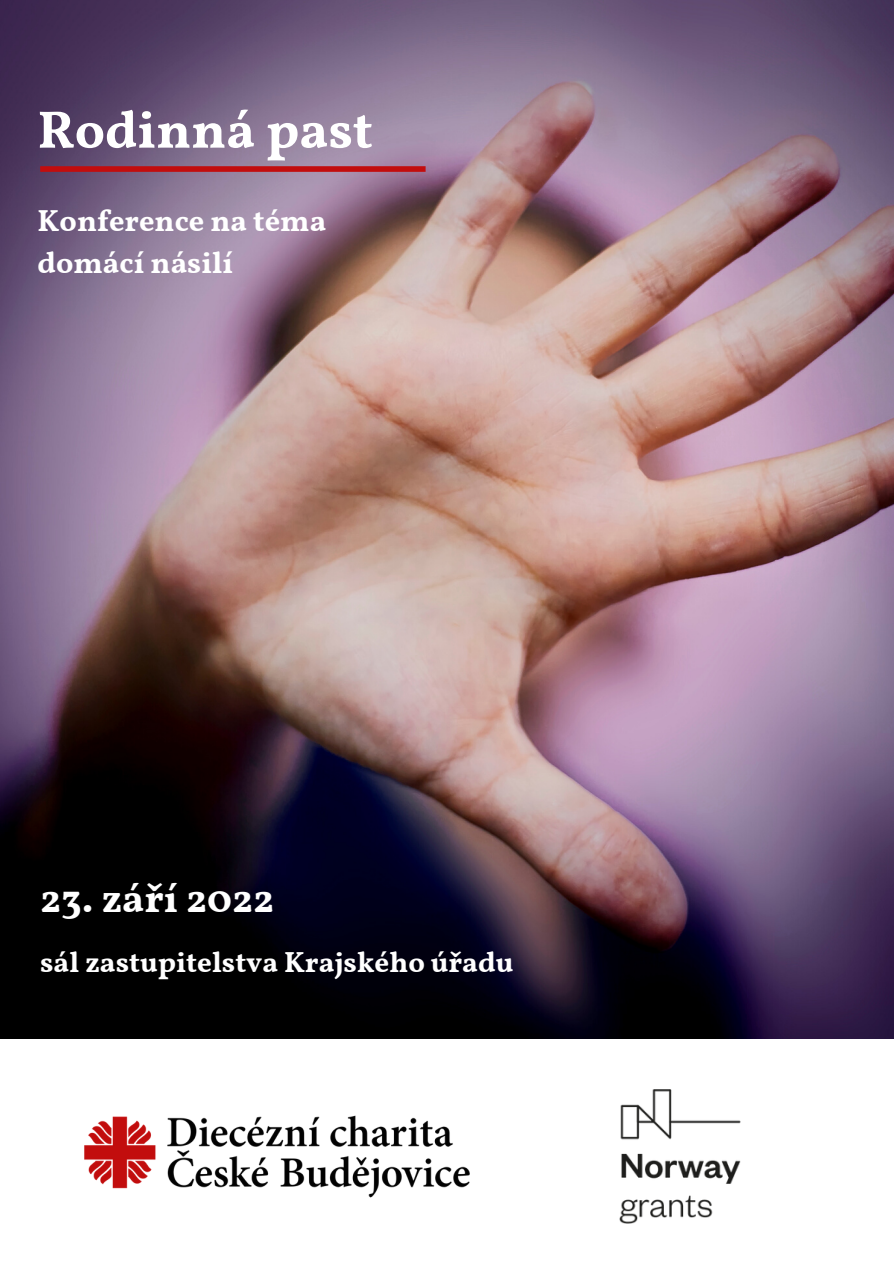
<style>
.page{position:relative;width:894px;height:1264px;background:#fff}
.page>*{position:absolute;margin:0;border:0;box-sizing:border-box;transform-origin:0 0}
.t1{font:700 52.8px "Vollkorn";color:#fff}
.t2{font:700 40.5px "Vollkorn";color:#fff}
.t3{font:700 30.3px/41.7px "Vollkorn";color:#fff}
.t4{font:700 28.8px "Vollkorn";color:#fff}
</style>
<div class="page">
<img style="left:84px;top:1115px;width:386px;height:83px">
<img style="left:619px;top:1089px;width:121px;height:134px">
<img style="left:0;top:0;width:893px;height:1038px">
<div style="left:40px;top:166px;width:385px;height:6px;background:#c20d0d"></div>
<p class="t1" style="left:38px;top:97px;width:336px">Rodinná past</p>
<p class="t3" style="left:38px;top:202px;width:290px">Konference na téma domácí násilí</p>
<p class="t2" style="left:40px;top:873px;width:235px">23. září 2022</p>
<p class="t4" style="left:40px;top:944px;width:474px">sál zastupitelstva Krajského úřadu</p>
</div>
